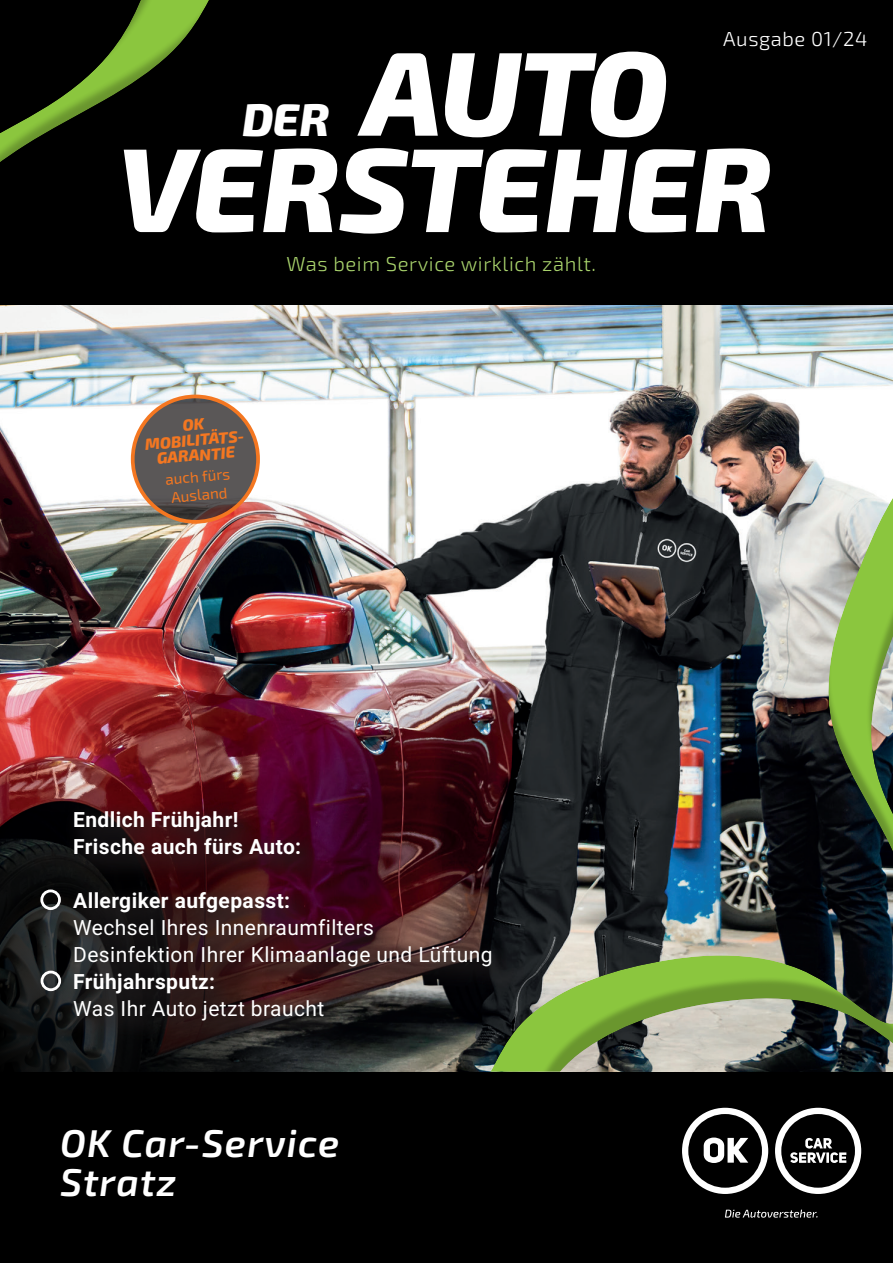
<style>
.page{position:relative;width:893px;height:1263px;background:#fff}
.page>*{position:absolute;margin:0;border:0;box-sizing:border-box;transform-origin:0 0}
.t1{font:italic 800 119.4px "Exo 2";letter-spacing:-.02em;color:#fff}
.t2{font:italic 800 45.75px "Exo 2";color:#fff}
.t3{font:italic 600 38.7px/38.7px "Exo 2";letter-spacing:.03em;color:#fff}
.t4{font:21px/27px "Roboto";letter-spacing:.02em;color:#fff}
.t5{font:700 21px/27px "Roboto";letter-spacing:.02em;color:#fff}
.t6{font:20.25px "Exo 2";letter-spacing:.03em;color:#a8d26c}
.t7{font:20.25px "Exo 2";letter-spacing:.03em;color:#fff}
.t8{font:italic 800 16.05px/15.3px "Exo 2";color:#f47721;text-align:center}
.t9{font:15.3px/18.3px "Exo 2";color:#f47721}
</style>
<div class="page">
<div style="left:0;top:0;width:893px;height:307px;background:#000"></div>
<div style="left:0;top:1071px;width:893px;height:192px;background:#000"></div>
<svg style="left:682px;top:1108px;width:179px;height:86px"></svg>
<svg style="left:725px;top:1210px;width:92px;height:7px"></svg>
<img style="left:0;top:305px;width:893px;height:766px">
<svg style="left:0;top:805px;width:323px;height:267px;background:#131313"></svg>
<div style="left:38px;top:808px;width:486px;height:244px;background:#231f20;opacity:.75"></div>
<div style="left:62px;top:798px;width:454px;height:246px;background:#231f20;opacity:.71"></div>
<div style="left:37px;top:887px;width:30px;height:29px;background:#231f20;opacity:.4"></div>
<div style="left:40px;top:889px;width:21px;height:21px;border:3px solid #fff;border-radius:50%"></div>
<div style="left:38px;top:968px;width:29px;height:30px;background:#231f20;opacity:.4"></div>
<div style="left:41px;top:971px;width:20px;height:20px;border:3px solid #fff;border-radius:50%"></div>
<svg style="left:0;top:0;width:209px;height:162px"></svg>
<img style="left:478px;top:473px;width:415px;height:598px">
<svg style="left:133px;top:396px;width:125px;height:126px;background:#5e5552"></svg>
<div style="left:131px;top:395px;width:129px;height:129px;border:4px solid #f47721;border-radius:50%"></div>
<h2 class="t2" style="left:242px;top:92px;width:89px">DER</h2>
<h1 class="t1" style="left:363px;top:21px;width:308px">AUTO</h1>
<p class="t7" style="left:723px;top:24px;width:146px">Ausgabe 01/24</p>
<h1 class="t1" style="left:117px;top:117px;width:656px">VERSTEHER</h1>
<p class="t6" style="left:286px;top:250px;width:311px">Was beim Service wirklich zählt.</p>
<p class="t8" style="left:143px;top:422px;width:103px;rotate:-5deg">OK<br>MOBILITÄTS-<br>GARANTIE</p>
<p class="t9" style="left:165px;top:470px;width:66px;rotate:-5deg">auch fürs<br>Ausland</p>
<p class="t5" style="left:73px;top:805px;width:230px">Endlich Frühjahr!<br>Frische auch fürs Auto:</p>
<p class="t5" style="left:73px;top:886px;width:219px">Allergiker aufgepasst:</p>
<p class="t4" style="left:73px;top:913px;width:421px">Wechsel Ihres Innenraumfilters<br>Desinfektion Ihrer Klimaanlage und Lüftung</p>
<p class="t5" style="left:73px;top:967px;width:144px">Frühjahrsputz:</p>
<p class="t4" style="left:73px;top:994px;width:253px">Was Ihr Auto jetzt braucht</p>
<h3 class="t3" style="left:60px;top:1125px;width:281px">OK Car-Service<br>Stratz</h3>
</div>
